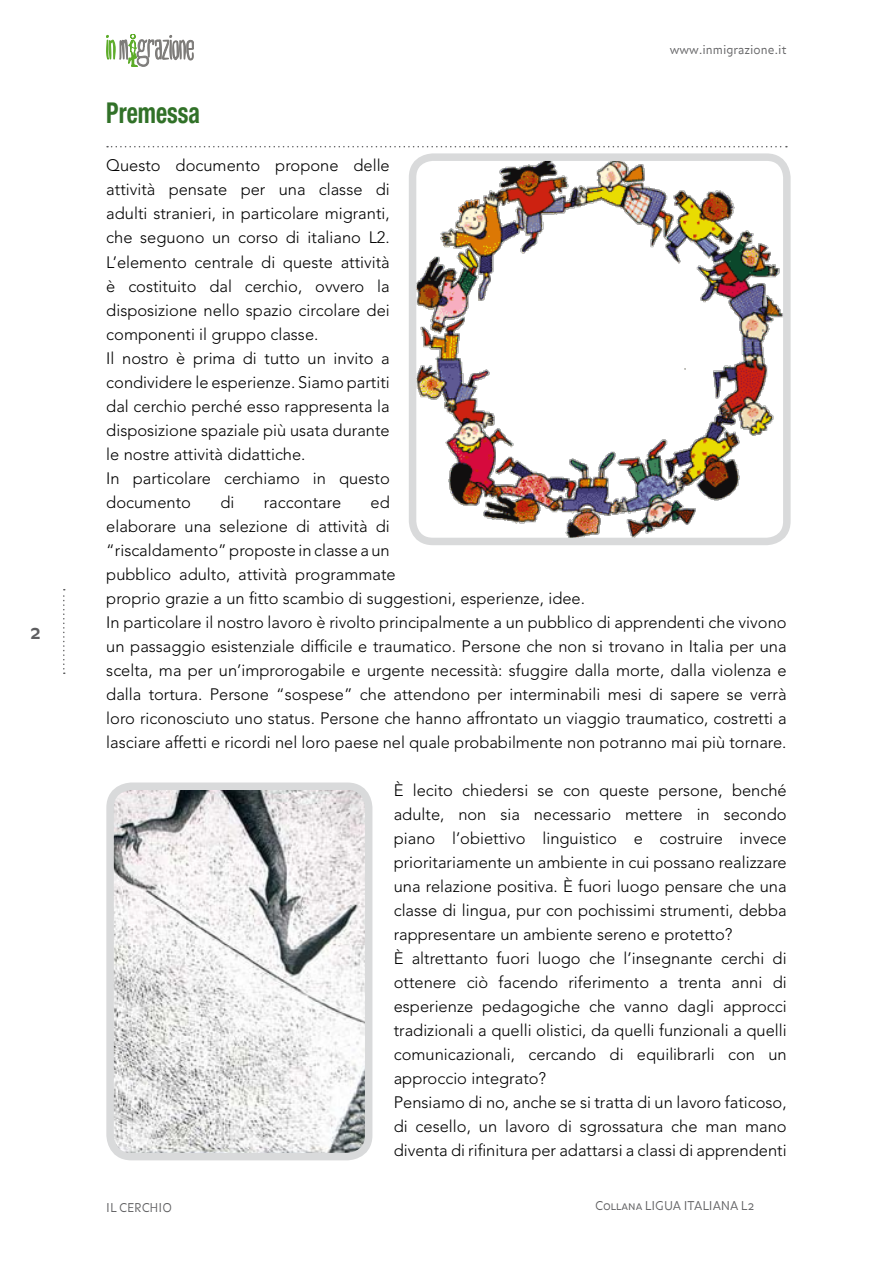
<style>
.page{position:relative;width:893px;height:1263px;background:#fff}
.page>*{position:absolute;margin:0;border:0;box-sizing:border-box;transform-origin:0 0}
.t1{font:700 condensed 28.8px "Helvetica Neue LT Std";color:#317128;scale:.83 1}
.t2{font:19.5px "Balance Bold Caps";color:#5d5d5f}
.t3{font:300 16.5px/24px "Avenir LT Std";color:#000}
.t4{font:12px "Balance Light Caps";color:#5d5d5f}
.t5{font:300 12px "Balance";color:#5d5d5f}
</style>
<div class="page">
<svg style="left:106px;top:34px;width:88px;height:33px"></svg>
<svg style="left:63px;top:589px;width:2px;height:85px"></svg>
<svg style="left:107px;top:146px;width:680px;height:1px"></svg>
<img style="left:418px;top:162px;width:364px;height:374px">
<div style="left:409px;top:153px;width:382px;height:392px;border:8px solid #d9dadb;border-radius:20px"></div>
<img style="left:115px;top:791px;width:248px;height:360px">
<div style="left:106px;top:782px;width:266px;height:378px;border:8px solid #d9dadb;border-radius:21px"></div>
<p class="t2" style="left:30px;top:620px;width:13px">2</p>
<p class="t5" style="left:670px;top:43px;width:118px">www.inmigrazione.it</p>
<h1 class="t1" style="left:106px;top:96px;width:114px">Premessa</h1>
<p class="t3" style="left:106px;top:154px;width:285px">Questo documento propone delle attività pensate per una classe di adulti stranieri, in particolare migranti, che seguono un corso di italiano L2.<br>L’elemento centrale di queste attività è costituito dal cerchio, ovvero la disposizione nello spazio circolare dei componenti il gruppo classe.<br>Il nostro è prima di tutto un invito a condividere le esperienze. Siamo partiti dal cerchio perché esso rappresenta la disposizione spaziale più usata durante le nostre attività didattiche.<br>In particolare cerchiamo in questo documento</p>
<p class="t3" style="left:106px;top:490px;width:682px;text-indent:264px">ed<br>elaborare una selezione di attività di<br>“riscaldamento” proposte in classe a un<br>pubblico adulto, attività programmate<br>proprio grazie a un fitto scambio di suggestioni, esperienze, idee.<br>In particolare il nostro lavoro è rivolto principalmente a un pubblico di apprendenti che vivono un passaggio esistenziale difficile e traumatico. Persone che non si trovano in Italia per una scelta, ma per un’improrogabile e urgente necessità: sfuggire dalla morte, dalla violenza e dalla tortura. Persone “sospese” che attendono per interminabili mesi di sapere se verrà loro riconosciuto uno status. Persone che hanno affrontato un viaggio traumatico, costretti a lasciare affetti e ricordi nel loro paese nel quale probabilmente non potranno mai più tornare.</p>
<p class="t3" style="left:394px;top:778px;width:394px">È lecito chiedersi se con queste persone, benché adulte, non sia necessario mettere in secondo piano l’obiettivo linguistico e costruire invece prioritariamente un ambiente in cui possano realizzare una relazione positiva. È fuori luogo pensare che una classe di lingua, pur con pochissimi strumenti, debba rappresentare un ambiente sereno e protetto?<br>È altrettanto fuori luogo che l’insegnante cerchi di ottenere ciò facendo riferimento a trenta anni di esperienze pedagogiche che vanno dagli approcci tradizionali a quelli olistici, da quelli funzionali a quelli comunicazionali, cercando di equilibrarli con un approccio integrato?<br>Pensiamo di no, anche se si tratta di un lavoro faticoso, di cesello, un lavoro di sgrossatura che man mano diventa di rifinitura per adattarsi a classi di apprendenti</p>
<p class="t3" style="left:220px;top:490px;width:16px">di</p>
<p class="t3" style="left:264px;top:490px;width:79px">raccontare</p>
<p class="t4" style="left:106px;top:1201px;width:67px">IL CERCHIO</p>
<p class="t4" style="left:595px;top:1198px;width:161px">COLLANA LI GUA ITALIANA L2</p>
</div>
